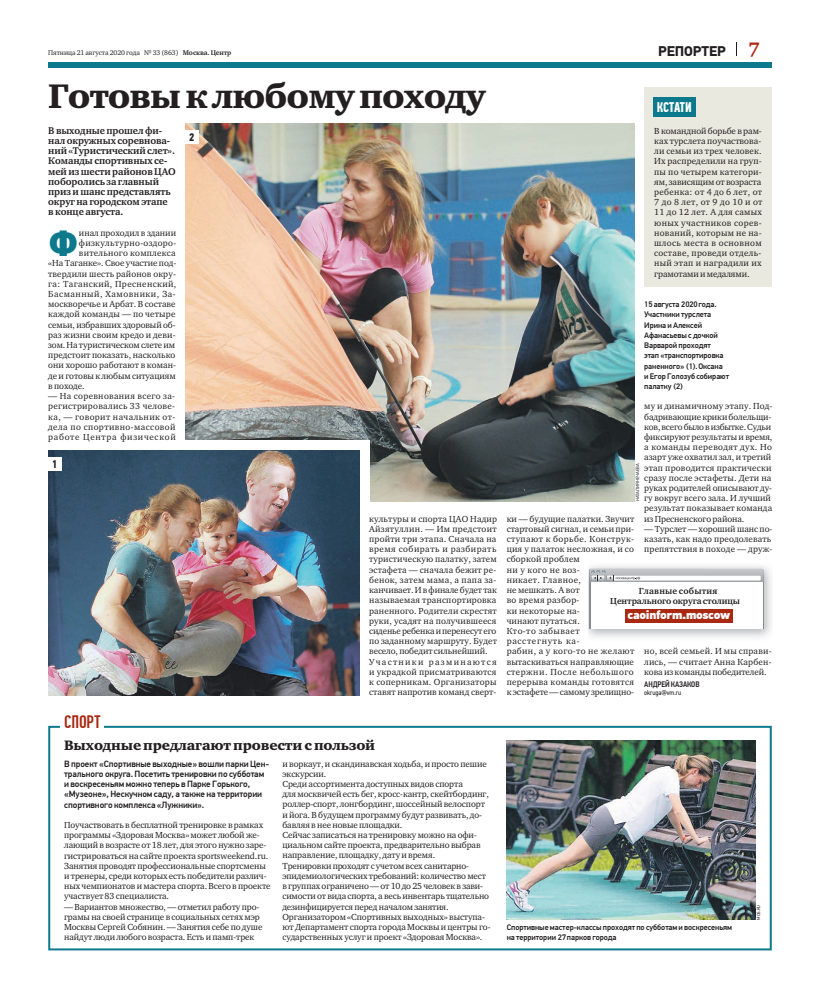
<style>
.page{position:relative;width:820px;height:993px;background:#fff}
.page>*{position:absolute;margin:0;border:0;box-sizing:border-box;transform-origin:0 0}
.t1{font:900 36.2px "PF Din Text Pro";color:#0c7a8c}
.t2{font:35px "Charter ITC Black";letter-spacing:-.025em;color:#231f20}
.t3{font:500 18px "PF Din Text Comp Pro";letter-spacing:-.005em;color:#a82811}
.t4{font:14px "Charter ITC Black";letter-spacing:-.01em;color:#231f20}
.t5{font:700 14px "PF Din Text Pro";letter-spacing:-.01em;color:#231f20}
.t6{font:700 14px "PF Din Text Comp Pro";letter-spacing:-.005em;color:#fff}
.t7{font:900 11.9px "PF Din Text Pro";letter-spacing:-.025em;color:#fff}
.t8{font:700 11px "PF Din Text Cond Pro";color:#231f20}
.t9{font:700 10px/10.2px "Charter ITC";letter-spacing:-.01em;color:#231f20}
.t10{font:9px/10.2px "Charter ITC";letter-spacing:-.01em;color:#231f20}
.t11{font:9px/10.2px "Charter ITC";letter-spacing:.02em;color:#231f20}
.t12{font:9px/10.2px "Charter ITC";letter-spacing:.025em;color:#231f20}
.t13{font:500 9px/10.2px "PF Din Text Pro";letter-spacing:-.01em;color:#231f20}
.t14{font:9px/10.2px "Charter ITC";letter-spacing:.015em;color:#231f20}
.t15{font:700 9px/10px "Charter ITC";letter-spacing:-.01em;color:#231f20}
.t16{font:9px "Charter ITC";letter-spacing:.04em;color:#231f20}
.t17{font:9px "Charter ITC";letter-spacing:.01em;color:#231f20}
.t18{font:9px "Charter ITC";letter-spacing:.055em;color:#231f20}
.t19{font:9px "Charter ITC";letter-spacing:.035em;color:#231f20}
.t20{font:500 8px/10.2px "PF Din Text Pro";letter-spacing:-.01em;color:#231f20}
.t21{font:500 8px "PF Din Text Cond Pro";letter-spacing:-.01em;color:#231f20}
.t22{font:7px "Charter ITC";letter-spacing:-.01em;color:#231f20}
.t23{font:7px "PF Din Text Cond Pro";letter-spacing:-.01em;color:#231f20}
.t24{font:4.5px "PF Din Text Pro";color:#231f20}
.s1{font-weight:700}
.s2{font-family:"Charter ITC";font-size:20px;color:#a82811}
</style>
<div class="page">
<div style="left:48px;top:62px;width:723px;height:5px;background:#0c7a8c"></div>
<svg style="left:48px;top:725px;width:723px;height:225px"></svg>
<div style="left:60px;top:710px;width:44px;height:21px;background:#fff"></div>
<img style="left:506px;top:740px;width:249px;height:179px">
<img style="left:186px;top:123px;width:448px;height:378px">
<div style="left:182px;top:440px;width:187px;height:65px;background:#fff"></div>
<img style="left:48px;top:450px;width:311px;height:245px">
<div style="left:644px;top:87px;width:127px;height:200px;background:#e9e9df"></div>
<div style="left:653px;top:97px;width:42px;height:20px;background:#0c7a8c"></div>
<img style="left:588px;top:565px;width:183px;height:73px">
<div style="left:590px;top:582px;width:172px;height:47px;background:#fff"></div>
<svg style="left:589px;top:568px;width:174px;height:14px"></svg>
<div style="left:625px;top:609px;width:107px;height:13px;background:#a82811"></div>
<div style="left:48px;top:457px;width:13px;height:13px;background:#fff"></div>
<div style="left:186px;top:131px;width:13px;height:13px;background:#fff"></div>
<p class="t22" style="left:48px;top:48px;width:185px">Пятница 21 августа 2020 года № 33 (863) <span class="s1">Москва. Центр</span></p>
<p class="t5" style="left:658px;top:46px;width:103px">РЕПОРТЕР <span class="s2">7</span></p>
<p class="t2" style="left:48px;top:75px;width:438px">Готовы к любому походу</p>
<p class="t9" style="left:48px;top:125px;width:129px">В выходные прошел фи&shy;нал окружных соревнова&shy;ний «Туристический слет».<br>Команды спортивных се&shy;мей из шести районов ЦАО поборолись за главный приз и шанс представлять округ на городском этапе в конце августа.</p>
<p class="t1" style="left:48px;top:229px;width:32px">Ф</p>
<p class="t10" style="left:79px;top:227px;width:99px">инал проходил в здании</p>
<p class="t19" style="left:79px;top:237px;width:99px">физкультурно-оздоро-</p>
<p class="t12" style="left:79px;top:248px;width:98px">вительного комплекса</p>
<p class="t10" style="left:48px;top:258px;width:129px">«На Таганке». Свое участие под-</p>
<p class="t14" style="left:48px;top:268px;width:129px">твердили шесть районов окру-</p>
<p class="t16" style="left:48px;top:278px;width:130px">га: Таганский, Пресненский,</p>
<p class="t18" style="left:48px;top:288px;width:129px">Басманный, Хамовники, За-</p>
<p class="t10" style="left:48px;top:299px;width:129px">москворечье и Арбат. В составе</p>
<p class="t11" style="left:48px;top:309px;width:129px">каждой команды — по четыре</p>
<p class="t10" style="left:48px;top:319px;width:129px">семьи, избравших здоровый об-</p>
<p class="t17" style="left:48px;top:329px;width:129px">раз жизни своим кредо и деви-</p>
<p class="t10" style="left:48px;top:340px;width:128px">зом. На туристическом слете им</p>
<p class="t10" style="left:48px;top:350px;width:129px">предстоит показать, насколько</p>
<p class="t10" style="left:48px;top:360px;width:129px">они хорошо работают в коман-</p>
<p class="t10" style="left:48px;top:370px;width:129px">де и готовы к любым ситуациям</p>
<p class="t10" style="left:48px;top:380px;width:38px">в походе.</p>
<p class="t10" style="left:48px;top:391px;width:129px;text-align:justify">— На соревнования всего за&shy;регистрировались 33 челове&shy;ка, — говорит начальник от&shy;дела по спортивно-массовой работе Центра физической</p>
<p class="t8" style="left:52px;top:457px;width:7px">1</p>
<p class="t8" style="left:189px;top:131px;width:7px">2</p>
<p class="t11" style="left:369px;top:513px;width:129px">культуры и спорта ЦАО Надир<br>Айзятуллин. — Им предстоит пройти три этапа. Сначала на время собирать и разбирать туристическую палатку, затем эстафета — сначала бежит ре&shy;бенок, затем мама, а папа за&shy;канчивает. И в финале будет так называемая транспортировка раненного. Родители скрестят руки, усадят на получившееся сиденье ребенка и перенесут его по заданному маршруту. Будет весело, победит сильнейший.<br>Участники разминаются и украдкой присматриваются к соперникам. Организаторы ставят напротив команд сверт-</p>
<p class="t3" style="left:64px;top:714px;width:38px">СПОРТ</p>
<p class="t13" style="left:64px;top:758px;width:206px">В проект «Спортивные выходные» вошли парки Цен&shy;трального округа. Посетить тренировки по субботам и воскресеньям можно теперь в Парке Горького, «Музеоне», Нескучном саду, а также на территории спортивного комплекса «Лужники».</p>
<p class="t10" style="left:64px;top:819px;width:208px">Поучаствовать в бесплатной тренировке в рамках программы «Здоровая Москва» может любой же&shy;лающий в возрасте от 18 лет, для этого нужно заре&shy;гистрироваться на сайте проекта sportsweekend.ru.<br>Занятия проводят профессиональные спортсмены и тренеры, среди которых есть победители различ&shy;ных чемпионатов и мастера спорта. Всего в проекте участвует 83 специалиста.</p>
<p class="t10" style="left:64px;top:901px;width:200px">— Вариантов множество, — отметил работу про&shy;грамы на своей странице в социальных сетях мэр Москвы Сергей Собянин. — Занятия себе по душе найдут люди любого возраста. Есть и памп-трек</p>
<p class="t4" style="left:64px;top:736px;width:312px">Выходные предлагают провести с пользой</p>
<p class="t10" style="left:282px;top:758px;width:209px">и воркаут, и скандинавская ходьба, и просто пешие экскурсии.<br>Среди ассортимента доступных видов спорта<br>для москвичей есть бег, кросс-кантр, скейтбординг, роллер-спорт, лонгбординг, шоссейный велоспорт и йога. В будущем программу будут развивать, до&shy;бавляя в нее новые площадки.<br>Сейчас записаться на тренировку можно на офи&shy;циальном сайте проекта, предварительно выбрав направление, площадку, дату и время.<br>Тренировки проходят с учетом всех санитарно&shy;эпидемиологических требований: количество мест в группах ограничено — от 10 до 25 человек в зави&shy;симости от вида спорта, а весь инвентарь тщательно дезинфицируется перед началом занятия.<br>Организатором «Спортивных выходных» выступа&shy;ют Департамент спорта города Москвы и центры го&shy;сударственных услуг и проект «Здоровая Москва».</p>
<p class="t6" style="left:656px;top:102px;width:37px">КСТАТИ</p>
<p class="t12" style="left:654px;top:125px;width:110px">В командной борьбе в рам&shy;ках турслета поучаствова&shy;ли семьи из трех человек.<br>Их распределили на груп&shy;пы по четырем категори&shy;ям, зависящим от возраста ребенка: от 4 до 6 лет, от<br>7 до 8 лет, от 9 до 10 и от<br>11 до 12 лет. А для самых юных участников сорев&shy;нований, которым не на&shy;шлось места в основном составе, проведи отдель&shy;ный этап и наградили их грамотами и медалями.</p>
<p class="t20" style="left:644px;top:299px;width:86px">15 августа 2020 года.<br>Участники турслета<br>Ирина и Алексей<br>Афанасьевы с дочкой<br>Варварой проходят<br>этап «транспортировка раненного» (1). Оксана и Егор Голозуб собирают палатку (2)</p>
<p class="t10" style="left:644px;top:401px;width:130px">му и динамичному этапу. Под&shy;бадривающие крики болельщи&shy;ков, всего было в избытке. Судьи фиксируют результаты и время, а команды переводят дух. Но азарт уже охватил зал, и третий этап проводится практически сразу после эстафеты. Дети на руках родителей описывают ду&shy;гу вокруг всего зала. И лучший результат показывает команда из Пресненского района.</p>
<p class="t14" style="left:644px;top:523px;width:130px">— Турслет — хороший шанс по&shy;казать, как надо преодолевать препятствия в походе — друж-</p>
<p class="t24" style="left:635px;top:501px;width:39px;rotate:-90deg">НАТАЛИЯНЕЧАЕВА</p>
<p class="t11" style="left:506px;top:513px;width:129px">ки — будущие палатки. Звучит стартовый сигнал, и семьи при&shy;ступают к борьбе. Конструк&shy;ция у палаток несложная, и со сборкой проблем<br>ни у кого не воз-<br>никает. Главное,<br>не мешкать. А вот<br>во время разбор-<br>ки некоторые на-<br>чинают путаться.<br>Кто-то забывает расстегнуть ка-<br>рабин, а у кого-то не желают вытаскиваться направляющие стержни. После небольшого перерыва команды готовятся к эстафете — самому зрелищно-</p>
<p class="t15" style="left:610px;top:585px;width:131px;text-indent:28px">Главные события<br>Центрального округа столицы</p>
<p class="t7" style="left:627px;top:610px;width:104px">caoinform.moscow</p>
<p class="t10" style="left:644px;top:646px;width:129px;text-align:justify">но, всей семьей. И мы справи&shy;лись, — считает Анна Карбен&shy;кова из команды победителей.</p>
<p class="t21" style="left:644px;top:681px;width:57px">АНДРЕЙКАЗАКОВ</p>
<p class="t23" style="left:644px;top:688px;width:38px">okruga@vm.ru</p>
<p class="t20" style="left:506px;top:921px;width:227px">Спортивные мастер-классы проходят по субботам и воскресеньям на территории 27 парков города</p>
<p class="t24" style="left:756px;top:919px;width:17px;rotate:-90deg">MOS.RU</p>
</div>
